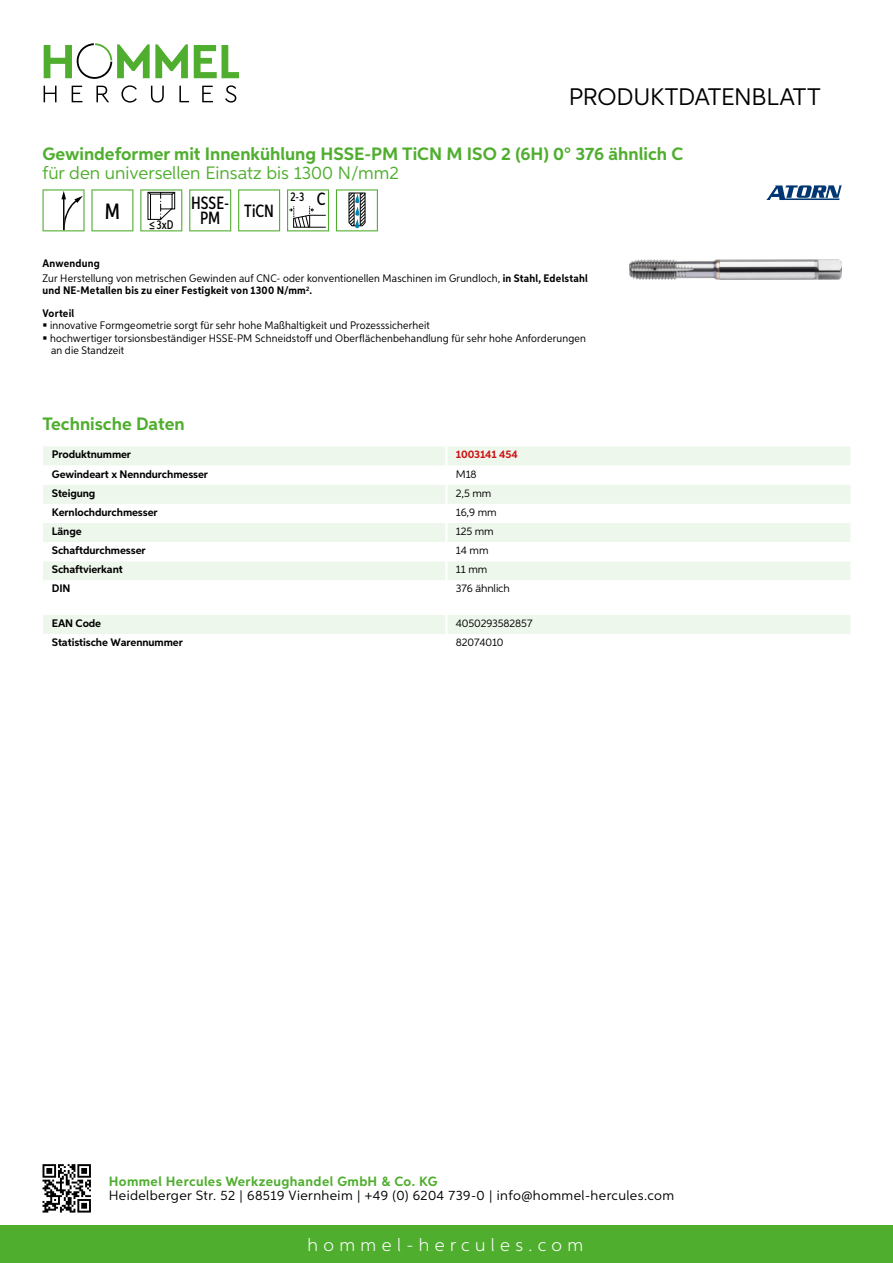
<style>
.page{position:relative;width:893px;height:1263px;background:#fff}
.page>*{position:absolute;margin:0;border:0;box-sizing:border-box;transform-origin:0 0}
.t1{font:24px "Aspira";letter-spacing:-.01em;color:#000}
.t2{font:500 22.2px "Aspira XX Nar";color:#000}
.t3{font:700 18px "Aspira";color:#50ae2f}
.t4{font:18px "Aspira";color:#50ae2f}
.t5{font:300 18px "Aspira";letter-spacing:.3em;color:#fff}
.t6{font:500 17.85px/14.9px "Aspira XX Nar";color:#000;text-align:center}
.t7{font:13.5px "Aspira";letter-spacing:.03em;color:#000}
.t8{font:700 13.5px "Aspira";letter-spacing:.03em;color:#50ae2f}
.t9{font:500 12.6px "Aspira XX Nar";color:#000}
.t10{font:10.95px/12.5px "Aspira Nar";letter-spacing:.015em;color:#000}
.t11{font:700 10.95px "Aspira";letter-spacing:-.01em;color:#000}
.t12{font:10.95px "Aspira";letter-spacing:-.01em;color:#000}
.t13{font:700 10.95px/22.2px "Aspira Nar";letter-spacing:.02em;color:#000}
.t14{font:700 10.95px "Aspira";letter-spacing:-.01em;color:#cd1013}
.s1{font-size:17.85px}
.s2{font-weight:700}
</style>
<div class="page">
<div style="left:0;top:1226px;width:893px;height:37px;background:#50ae2f"></div>
<svg style="left:43px;top:1164px;width:48px;height:48px"></svg>
<svg style="left:194px;top:45px;width:45px;height:33px"></svg>
<svg style="left:44px;top:43px;width:144px;height:36px"></svg>
<svg style="left:44px;top:86px;width:13px;height:16px"></svg>
<svg style="left:72px;top:86px;width:10px;height:16px"></svg>
<svg style="left:96px;top:86px;width:13px;height:16px"></svg>
<svg style="left:121px;top:85px;width:16px;height:18px"></svg>
<svg style="left:151px;top:86px;width:13px;height:17px"></svg>
<svg style="left:179px;top:86px;width:10px;height:16px"></svg>
<svg style="left:202px;top:86px;width:11px;height:16px"></svg>
<svg style="left:225px;top:85px;width:11px;height:18px"></svg>
<div style="left:43px;top:446px;width:807px;height:19px;background:#eef7eb"></div>
<svg style="left:43px;top:485px;width:807px;height:95px;fill:#eef7eb"></svg>
<hr style="left:445px;top:446px;width:3px;height:20px;background:#fff">
<hr style="left:445px;top:485px;width:3px;height:19px;background:#fff">
<hr style="left:445px;top:504px;width:3px;height:19px;background:#fff">
<hr style="left:445px;top:523px;width:3px;height:19px;background:#fff">
<hr style="left:445px;top:542px;width:3px;height:19px;background:#fff">
<hr style="left:445px;top:561px;width:3px;height:19px;background:#fff">
<div style="left:43px;top:615px;width:807px;height:19px;background:#eef7eb"></div>
<svg style="left:43px;top:189px;width:42px;height:42px"></svg>
<svg style="left:91px;top:189px;width:42px;height:42px"></svg>
<svg style="left:140px;top:189px;width:42px;height:42px"></svg>
<svg style="left:189px;top:189px;width:42px;height:42px"></svg>
<svg style="left:238px;top:189px;width:42px;height:42px"></svg>
<svg style="left:287px;top:189px;width:42px;height:42px"></svg>
<svg style="left:336px;top:189px;width:42px;height:42px"></svg>
<img style="left:629px;top:259px;width:213px;height:20px">
<svg style="left:766px;top:185px;width:76px;height:15px"></svg>
<h1 class="t1" style="left:569px;top:82px;width:253px">Produktdatenblatt</h1>
<h3 class="t3" style="left:43px;top:142px;width:642px">Gewindeformer mit Innenkühlung HSSE-PM TiCN M ISO 2 (6H) 0° 376 ähnlich C</h3>
<h3 class="t4" style="left:43px;top:162px;width:358px">für den universellen Einsatz bis 1300 N/mm2</h3>
<h2 class="t2" style="left:105px;top:197px;width:17px">M</h2>
<p class="t9" style="left:149px;top:217px;width:26px">≤3xD</p>
<h3 class="t6" style="left:191px;top:196px;width:39px">HSSE-<br>PM</h3>
<h3 class="t6" style="left:244px;top:203px;width:31px">TiCN</h3>
<p class="t9" style="left:290px;top:189px;width:37px">2-3 <span class="s1">C</span></p>
<p class="t10" style="left:43px;top:256px;width:547px;line-height:15.1px"><span class="s2">Anwendung<br></span>Zur Herstellung von metrischen Gewinden auf CNC- oder konventionellen Maschinen im Grundloch, <span class="s2">in Stahl, Edelstahl</span></p>
<p class="t13" style="left:43px;top:280px;width:271px">und NE-Metallen bis zu einer Festigkeit von 1300 N/mm<sup>2</sup>.<br>Vorteil</p>
<p class="t10" style="left:50px;top:319px;width:537px">innovative Formgeometrie sorgt für sehr hohe Maßhaltigkeit und Prozesssicherheit<br>hochwertiger torsionsbeständiger HSSE-PM Schneidstoff und Oberflächenbehandlung für sehr hohe Anforderungen an die Standzeit</p>
<h3 class="t3" style="left:43px;top:412px;width:144px">Technische Daten</h3>
<p class="t11" style="left:52px;top:448px;width:81px">Produktnummer</p>
<p class="t14" style="left:456px;top:448px;width:63px">1003141 454</p>
<p class="t11" style="left:52px;top:467px;width:158px">Gewindeart x Nenndurchmesser</p>
<p class="t12" style="left:456px;top:467px;width:22px">M18</p>
<p class="t11" style="left:52px;top:486px;width:45px">Steigung</p>
<p class="t12" style="left:456px;top:486px;width:37px">2,5 mm</p>
<p class="t11" style="left:52px;top:505px;width:107px">Kernlochdurchmesser</p>
<p class="t12" style="left:456px;top:505px;width:42px">16,9 mm</p>
<p class="t11" style="left:52px;top:524px;width:31px">Länge</p>
<p class="t12" style="left:456px;top:524px;width:39px">125 mm</p>
<p class="t11" style="left:52px;top:544px;width:95px">Schaftdurchmesser</p>
<p class="t12" style="left:456px;top:544px;width:34px">14 mm</p>
<p class="t11" style="left:52px;top:563px;width:72px">Schaftvierkant</p>
<p class="t12" style="left:456px;top:563px;width:33px">11 mm</p>
<p class="t11" style="left:52px;top:582px;width:20px">DIN</p>
<p class="t12" style="left:456px;top:582px;width:55px">376 ähnlich</p>
<p class="t11" style="left:52px;top:616px;width:51px">EAN Code</p>
<p class="t12" style="left:456px;top:616px;width:78px">4050293582857</p>
<p class="t11" style="left:52px;top:635px;width:132px">Statistische Warennummer</p>
<p class="t12" style="left:456px;top:636px;width:49px">82074010</p>
<p class="t8" style="left:109px;top:1172px;width:330px">Hommel Hercules Werkzeughandel GmbH &amp; Co. KG</p>
<p class="t7" style="left:109px;top:1187px;width:567px">Heidelberger Str. 52 | 68519 Viernheim | +49 (0) 6204 739-0 | info@hommel-hercules.com</p>
<h3 class="t5" style="left:307px;top:1234px;width:277px">hommel-hercules.com</h3>
</div>
